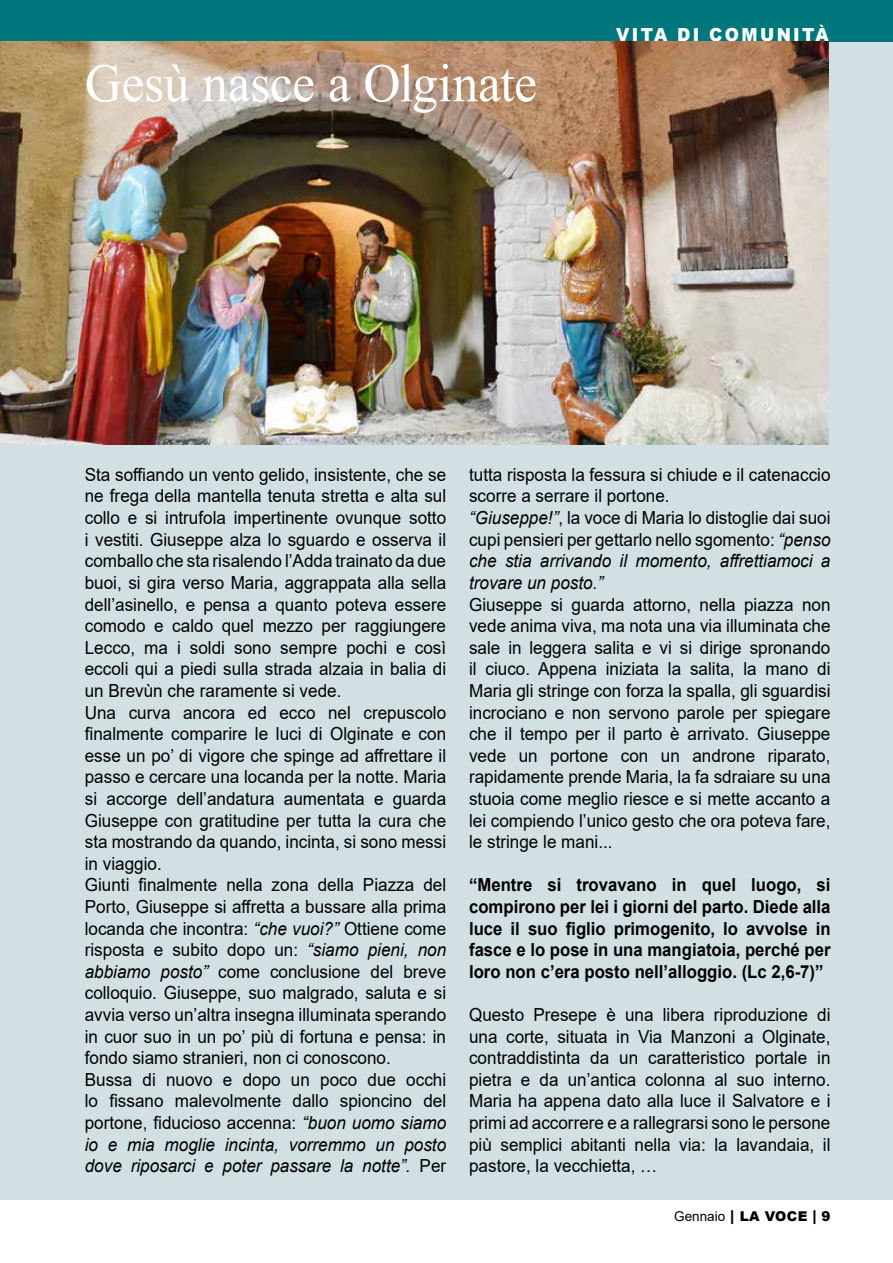
<style>
.page{position:relative;width:893px;height:1263px;background:#fff}
.page>*{position:absolute;margin:0;border:0;box-sizing:border-box;transform-origin:0 0}
.t1{font:54px "Times New Roman";letter-spacing:-.005em;color:#fff;scale:.95 1}
.t2{font:18px/21.6px "Arial";color:#000;scale:.95 1}
.t3{font:700 18px/21.6px "Arial";color:#000;text-align:justify;scale:.93 1}
.t4{font:900 18px "Arial";letter-spacing:.135em;color:#fff;scale:.95 1}
.t5{font:13.5px "Arial";color:#000}
.s1{font-style:italic}
.s2{font-weight:900;font-size:15px}
.s3{font-weight:900}
</style>
<div class="page">
<hr style="left:0;top:0;width:2px;height:1199px;background:#d2e0e3">
<div style="left:2px;top:0;width:891px;height:1199px;background:#d2e0e3"></div>
<div style="left:0;top:0;width:893px;height:41px;background:#00777c"></div>
<img style="left:0;top:41px;width:828px;height:403px">
<h1 class="t1" style="left:85px;top:45px;width:477px">Gesù nasce a Olginate</h1>
<p class="t4" style="left:616px;top:22px;width:225px">VITA DI COMUNITÀ</p>
<p class="t2" style="left:85px;top:464px;width:382px">Sta soffiando un vento gelido, insistente, che se ne frega della mantella tenuta stretta e alta sul collo e si intrufola impertinente ovunque sotto i vestiti. Giuseppe alza lo sguardo e osserva il comballo che sta risalendo l’Adda trainato da due buoi, si gira verso Maria, aggrappata alla sella dell’asinello, e pensa a quanto poteva essere comodo e caldo quel mezzo per raggiungere Lecco, ma i soldi sono sempre pochi e così eccoli qui a piedi sulla strada alzaia in balia di un Brevùn che raramente si vede.<br>Una curva ancora ed ecco nel crepuscolo finalmente comparire le luci di Olginate e con esse un po’ di vigore che spinge ad affrettare il passo e cercare una locanda per la notte. Maria si accorge dell’andatura aumentata e guarda Giuseppe con gratitudine per tutta la cura che sta mostrando da quando, incinta, si sono messi in viaggio.<br>Giunti finalmente nella zona della Piazza del Porto, Giuseppe si affretta a bussare alla prima locanda che incontra: <span class="s1">“che vuoi?”</span> Ottiene come risposta e subito dopo un: <span class="s1">“siamo pieni, non abbiamo posto”</span> come conclusione del breve colloquio. Giuseppe, suo malgrado, saluta e si avvia verso un’altra insegna illuminata sperando in cuor suo in un po’ più di fortuna e pensa: in fondo siamo stranieri, non ci conoscono.<br>Bussa di nuovo e dopo un poco due occhi lo fissano malevolmente dallo spioncino del portone, fiducioso accenna: <span class="s1">“buon uomo siamo io e mia moglie incinta, vorremmo un posto dove riposarci e poter passare la notte”.</span> Per</p>
<p class="t2" style="left:469px;top:464px;width:382px">tutta risposta la fessura si chiude e il catenaccio scorre a serrare il portone.<br><span class="s1">“Giuseppe!”</span>, la voce di Maria lo distoglie dai suoi cupi pensieri per gettarlo nello sgomento: <span class="s1">“penso che stia arrivando il momento, affrettiamoci a trovare un posto.”</span></p>
<p class="t2" style="left:469px;top:593px;width:382px;text-align:justify">Giuseppe si guarda attorno, nella piazza non vede anima viva, ma nota una via illuminata che sale in leggera salita e vi si dirige spronando il ciuco. Appena iniziata la salita, la mano di Maria gli stringe con forza la spalla, gli sguardisi incrociano e non servono parole per spiegare che il tempo per il parto è arrivato. Giuseppe vede un portone con un androne riparato, rapidamente prende Maria, la fa sdraiare su una stuoia come meglio riesce e si mette accanto a lei compiendo l’unico gesto che ora poteva fare, le stringe le mani...</p>
<p class="t3" style="left:469px;top:874px;width:390px">“Mentre si trovavano in quel luogo, si compirono per lei i giorni del parto. Diede alla luce il suo figlio primogenito, lo avvolse in fasce e lo pose in una mangiatoia, perché per loro non c’era posto nell’alloggio. (Lc 2,6-7)”</p>
<p class="t2" style="left:469px;top:1004px;width:382px;text-align:justify">Questo Presepe è una libera riproduzione di una corte, situata in Via Manzoni a Olginate, contraddistinta da un caratteristico portale in pietra e da un’antica colonna al suo interno.<br>Maria ha appena dato alla luce il Salvatore e i primi ad accorrere e a rallegrarsi sono le persone più semplici abitanti nella via: la lavandaia, il pastore, la vecchietta, …</p>
<p class="t5" style="left:674px;top:1206px;width:158px">Gennaio <span class="s2">|</span> <span class="s3">LA VOCE</span> <span class="s2">|</span> <span class="s3">9</span></p>
</div>
